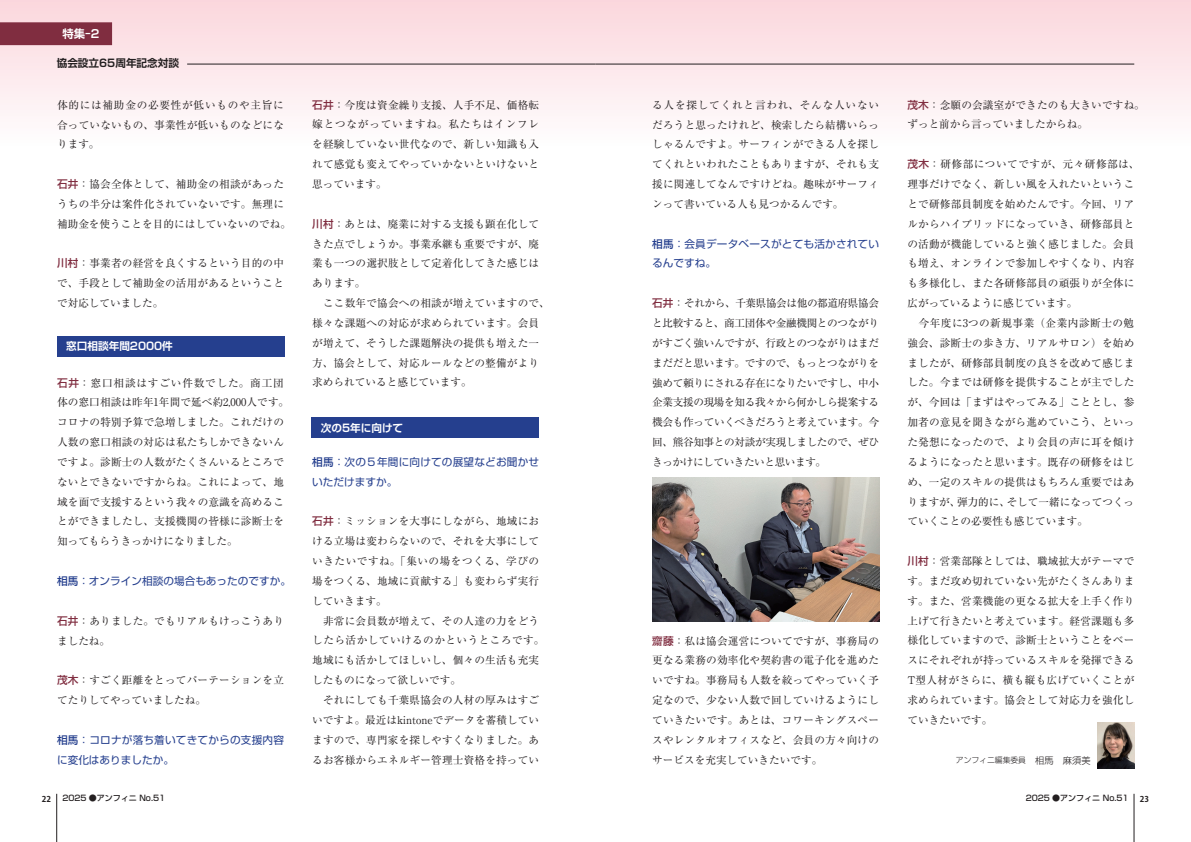
<style>
.page{position:relative;width:1191px;height:842px;background:#fff}
.page>*{position:absolute;margin:0;border:0;box-sizing:border-box;transform-origin:0 0}
.t1{font:700 11.3px "Shin Go Pro De";color:#fff}
.t2{font:10.6px/19.8px "Ryumin Pro";letter-spacing:.02em;color:#231f20}
.t3{font:10.6px/19.8px "Shin Go Pro";letter-spacing:.015em;color:#253f8e}
.t4{font:700 10.6px "Shin Go Pro De";color:#fff}
.t5{font:700 10.6px "Shin Go Pro De";color:#231f20}
.t6{font:500 8px "Shin Go Pro";color:#231f20}
.t7{font:700 8px "Koz Go Pro";color:#231f20}
.t8{font:300 7.8px "Shin Go Pro";color:#231f20}
.s1{font-family:"Shin Go Pro";font-weight:500;color:#802d40}
.s2{font-weight:500}
.s3{font-size:9.2px}
</style>
<div class="page">
<hr style="left:56px;top:794px;width:1px;height:48px;background:#231f20">
<hr style="left:1133px;top:794px;width:1px;height:48px;background:#231f20">
<div style="left:0;top:0;width:1191px;height:147px;background:linear-gradient(to bottom,#fad6dc,#fefefe)"></div>
<hr style="left:187px;top:64px;width:408px;height:1px;background:#231f20">
<div style="left:0;top:23px;width:112px;height:22px;background:#802d40"></div>
<hr style="left:595px;top:64px;width:539px;height:1px;background:#231f20">
<div style="left:57px;top:336px;width:227px;height:20px;background:#253f8e"></div>
<div style="left:311px;top:417px;width:227px;height:21px;background:#253f8e"></div>
<img style="left:1097px;top:723px;width:37px;height:45px">
<img style="left:652px;top:478px;width:227px;height:143px">
<p class="t1" style="left:62px;top:24px;width:38px">特集-2</p>
<p class="t5" style="left:57px;top:55px;width:124px">協会設立65周年記念対談</p>
<p class="t2" style="left:57px;top:94px;width:228px;text-align:justify">体的には補助金の必要性が低いものや主旨に合っていないもの、事業性が低いものなどになります。</p>
<p class="t2" style="left:57px;top:173px;width:235px"><span class="s1">石井</span>：協会全体として、補助金の相談があったうちの半分は案件化されていないです。無理に補助金を使うことを目的にはしていないのでね。</p>
<p class="t2" style="left:57px;top:253px;width:228px;text-align:justify"><span class="s1">川村</span>：事業者の経営を良くするという目的の中で、手段として補助金の活用があるということで対応していました。</p>
<p class="t4" style="left:66px;top:338px;width:108px">窓口相談年間2000件</p>
<p class="t2" style="left:57px;top:372px;width:234px"><span class="s1">石井</span>：窓口相談はすごい件数でした。商工団体の窓口相談は昨年1年間で延べ約2,000人です。コロナの特別予算で急増しました。これだけの人数の窓口相談の対応は私たちしかできないんですよ。診断士の人数がたくさんいるところでないとできないですからね。これによって、地域を面で支援するという我々の意識を高めることができましたし、支援機関の皆様に診断士を知ってもらうきっかけになりました。</p>
<p class="t3" style="left:57px;top:570px;width:235px"><span class="s2">相馬</span>：オンライン相談の場合もあったのですか。</p>
<p class="t2" style="left:57px;top:610px;width:228px"><span class="s1">石井</span>：ありました。でもリアルもけっこうありましたね。</p>
<p class="t2" style="left:57px;top:670px;width:228px"><span class="s1">茂木</span>：すごく距離をとってパーテーションを立てたりしてやっていましたね。</p>
<p class="t3" style="left:57px;top:728px;width:228px"><span class="s2">相馬</span>：コロナが落ち着いてきてからの支援内容に変化はありましたか。</p>
<p class="t2" style="left:312px;top:94px;width:228px;text-align:justify"><span class="s1">石井</span>：今度は資金繰り支援、人手不足、価格転嫁とつながっていますね。私たちはインフレを経験していない世代なので、新しい知識も入れて感覚も変えてやっていかないといけないと思っています。</p>
<p class="t2" style="left:312px;top:213px;width:239px"><span class="s1">川村</span>：あとは、廃業に対する支援も顕在化してきた点でしょうか。事業承継も重要ですが、廃業も一つの選択肢として定着化してきた感じはあります。<br>　ここ数年で協会への相談が増えていますので、様々な課題への対応が求められています。会員が増えて、そうした課題解決の提供も増えた一方、協会として、対応ルールなどの整備がより求められていると感じています。</p>
<p class="t4" style="left:321px;top:419px;width:84px">次の5年に向けて</p>
<p class="t3" style="left:312px;top:451px;width:228px"><span class="s2">相馬</span>：次の５年間に向けての展望などお聞かせいただけますか。</p>
<p class="t2" style="left:312px;top:511px;width:234px"><span class="s1">石井</span>：ミッションを大事にしながら、地域における立場は変わらないので、それを大事にしていきたいですね。「集いの場をつくる、学びの場をつくる、地域に貢献する」も変わらず実行していきます。<br>　非常に会員数が増えて、その人達の力をどうしたら活かしていけるのかというところです。地域にも活かしてほしいし、個々の生活も充実したものになって欲しいです。<br>　それにしても千葉県協会の人材の厚みはすごいですよ。最近はkintoneでデータを蓄積していますので、専門家を探しやすくなりました。あるお客様からエネルギー管理士資格を持ってい</p>
<p class="t2" style="left:652px;top:94px;width:228px;text-align:justify">る人を探してくれと言われ、そんな人いないだろうと思ったけれど、検索したら結構いらっしゃるんですよ。サーフィンができる人を探してくれといわれたこともありますが、それも支援に関連してなんですけどね。趣味がサーフィンって書いている人も見つかるんです。</p>
<p class="t3" style="left:652px;top:232px;width:228px"><span class="s2">相馬</span>：会員データベースがとても活かされているんですね。</p>
<p class="t2" style="left:652px;top:293px;width:228px;text-align:justify"><span class="s1">石井</span>：それから、千葉県協会は他の都道府県協会と比較すると、商工団体や金融機関とのつながりがすごく強いんですが、行政とのつながりはまだまだだと思います。ですので、もっとつながりを強めて頼りにされる存在になりたいですし、中小企業支援の現場を知る我々から何かしら提案する機会も作っていくべきだろうと考えています。今回、熊谷知事との対談が実現しましたので、ぜひきっかけにしていきたいと思います。</p>
<p class="t2" style="left:652px;top:630px;width:228px;text-align:justify"><span class="s1">齋藤</span>：私は協会運営についてですが、事務局の更なる業務の効率化や契約書の電子化を進めたいですね。事務局も人数を絞ってやっていく予定なので、少ない人数で回していけるようにしていきたいです。あとは、コワーキングスペースやレンタルオフィスなど、会員の方々向けのサービスを充実していきたいです。</p>
<p class="t2" style="left:907px;top:94px;width:239px"><span class="s1">茂木</span>：念願の会議室ができたのも大きいですね。ずっと前から言っていましたからね。</p>
<p class="t2" style="left:907px;top:154px;width:234px"><span class="s1">茂木</span>：研修部についてですが、元々研修部は、理事だけでなく、新しい風を入れたいということで研修部員制度を始めたんです。今回、リアルからハイブリッドになっていき、研修部員との活動が機能していると強く感じました。会員も増え、オンラインで参加しやすくなり、内容も多様化し、また各研修部員の頑張りが全体に広がっているように感じています。<br>　今年度に3つの新規事業（企業内診断士の勉強会、診断士の歩き方、リアルサロン）を始めましたが、研修部員制度の良さを改めて感じました。今までは研修を提供することが主でしたが、今回は「まずはやってみる」こととし、参加者の意見を聞きながら進めていこう、といった発想になったので、より会員の声に耳を傾けるようになったと思います。既存の研修をはじめ、一定のスキルの提供はもちろん重要ではありますが、弾力的に、そして一緒になってつくっていくことの必要性も感じています。</p>
<p class="t2" style="left:907px;top:550px;width:228px;text-align:justify"><span class="s1">川村</span>：営業部隊としては、職域拡大がテーマです。まだ攻め切れていない先がたくさんあります。また、営業機能の更なる拡大を上手く作り上げて行きたいと考えています。経営課題も多様化していますので、診断士ということをベースにそれぞれが持っているスキルを発揮できるT型人材がさらに、横も縦も広げていくことが求められています。協会として対応力を強化していきたいです。</p>
<p class="t8" style="left:956px;top:754px;width:136px">アンフィニ編集委員<span class="s3">　相馬　麻須美</span></p>
<p class="t7" style="left:42px;top:793px;width:11px">22</p>
<p class="t6" style="left:62px;top:791px;width:104px">2025 ●アンフィニ No.51</p>
<p class="t6" style="left:1025px;top:791px;width:104px">2025 ●アンフィニ No.51</p>
<p class="t7" style="left:1140px;top:793px;width:11px">23</p>
</div>
